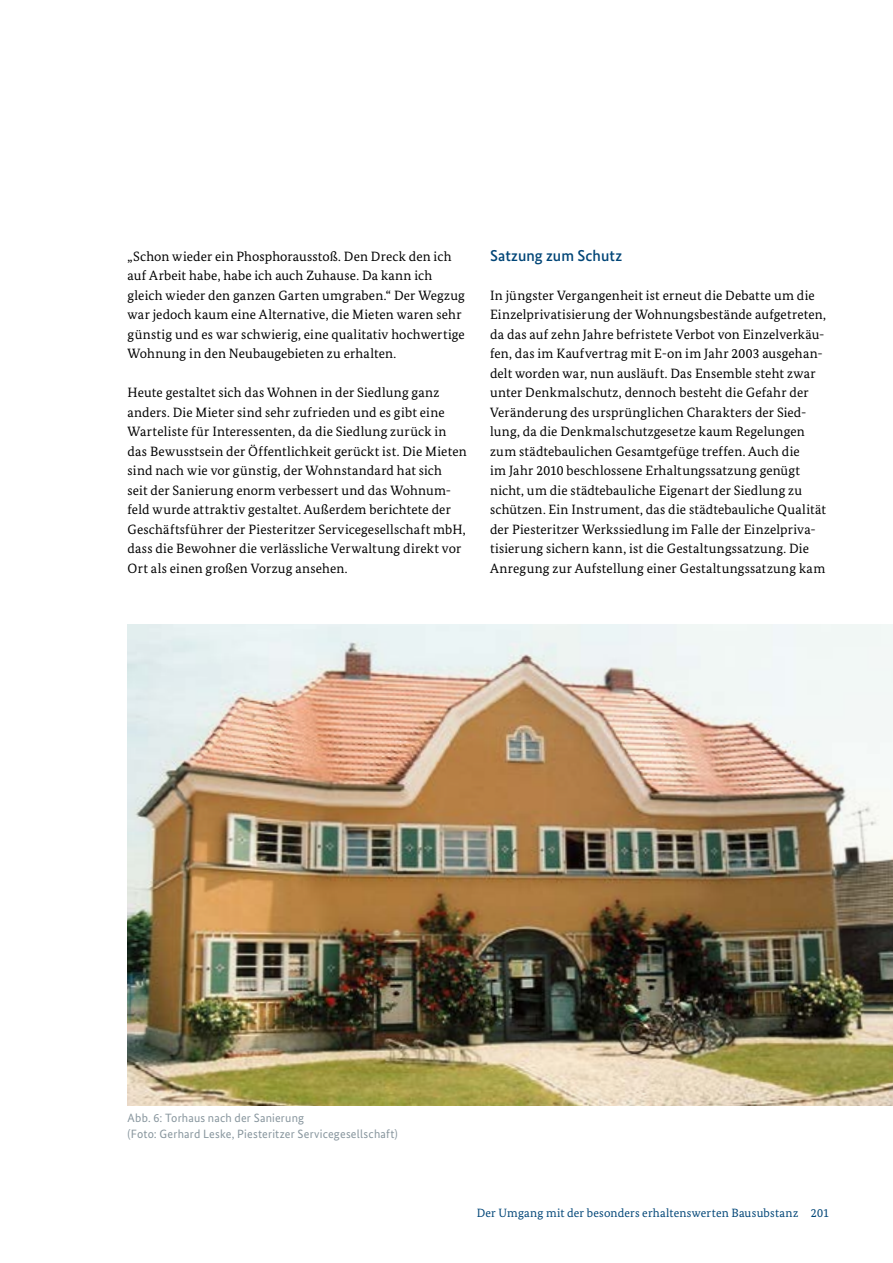
<style>
.page{position:relative;width:893px;height:1263px;background:#fff}
.page>*{position:absolute;margin:0;border:0;box-sizing:border-box;transform-origin:0 0}
.H5_Subheadline{font:500 15.75px "Bundes Sans";color:#004577}
.P_Fließtext{font:13.5px/19.5px "Bundes Serif";letter-spacing:.01em;color:#000}
.P_BU{font:12px "Bundes Sans";letter-spacing:.015em;color:#88969e}
.t1{font:12px "Bundes Serif";letter-spacing:.015em;color:#004577}
</style>
<div class="page">
<img style="left:128px;top:625px;width:765px;height:480px">
<p class="P_Fließtext" style="left:128px;top:246px;width:339px">„Schon wieder ein Phosphorausstoß. Den Dreck den ich auf Arbeit habe, habe ich auch Zuhause. Da kann ich gleich wieder den ganzen Garten umgraben.“ Der Wegzug war jedoch kaum eine Alternative, die Mieten waren sehr günstig und es war schwierig, eine qualitativ hochwertige Wohnung in den Neubaugebieten zu erhalten.</p>
<p class="P_Fließtext" style="left:128px;top:382px;width:341px">Heute gestaltet sich das Wohnen in der Siedlung ganz anders. Die Mieter sind sehr zufrieden und es gibt eine Warteliste für Interessenten, da die Siedlung zurück in das Bewusstsein der Öffentlichkeit gerückt ist. Die Mieten sind nach wie vor günstig, der Wohnstandard hat sich<br>seit der Sanierung enorm verbessert und das Wohnum&shy;feld wurde attraktiv gestaltet. Außerdem berichtete der Geschäftsführer der Piesteritzer Servicegesellschaft mbH, dass die Bewohner die verlässliche Verwaltung direkt vor Ort als einen großen Vorzug ansehen.</p>
<h5 class="H5_Subheadline" style="left:490px;top:246px;width:134px">Satzung zum Schutz</h5>
<p class="P_Fließtext" style="left:490px;top:285px;width:337px">In jüngster Vergangenheit ist erneut die Debatte um die Einzelprivatisierung der Wohnungsbestände aufgetreten, da das auf zehn Jahre befristete Verbot von Einzelverkäu&shy;fen, das im Kaufvertrag mit E-on im Jahr 2003 ausgehan&shy;delt worden war, nun ausläuft. Das Ensemble steht zwar unter Denkmalschutz, dennoch besteht die Gefahr der Veränderung des ursprünglichen Charakters der Sied&shy;lung, da die Denkmalschutzgesetze kaum Regelungen zum städtebaulichen Gesamtgefüge treffen. Auch die<br>im Jahr 2010 beschlossene Erhaltungssatzung genügt nicht, um die städtebauliche Eigenart der Siedlung zu schützen. Ein Instrument, das die städtebauliche Qualität der Piesteritzer Werkssiedlung im Falle der Einzelpriva&shy;tisierung sichern kann, ist die Gestaltungssatzung. Die Anregung zur Aufstellung einer Gestaltungssatzung kam</p>
<p class="P_BU" style="left:128px;top:1111px;width:178px">Abb. 6: Torhaus nach der Sanierung</p>
<p class="P_BU" style="left:128px;top:1126px;width:272px">(Foto: Gerhard Leske, Piesteritzer Servicegesellschaft)</p>
<p class="t1" style="left:477px;top:1206px;width:354px">Der Umgang mit der besonders erhaltenswerten Bausubstanz 201</p>
</div>
